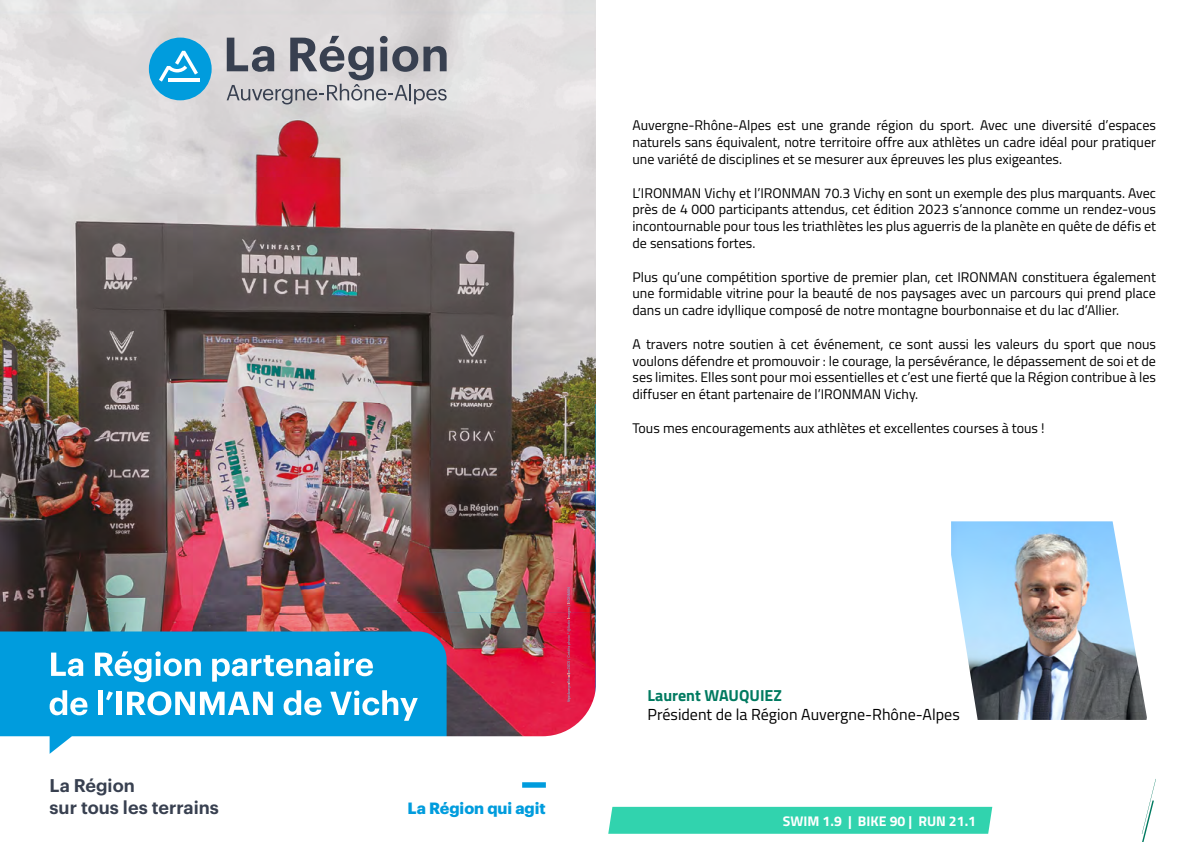
<style>
.page{position:relative;width:1191px;height:842px;background:#fff}
.page>*{position:absolute;margin:0;border:0;box-sizing:border-box;transform-origin:0 0}
.t1{font:600 18px/21.6px "Graphik";color:#384050}
.t2{font:16px "Titillium";color:#000}
.t3{font:700 16px "Titillium";color:#007a60}
.t4{font:700 16px "Graphik";color:#009cdd}
.t5{font:14px/16.8px "Titillium";color:#000;text-align:justify}
.t6{font:700 14px "Titillium";color:#fff}
</style>
<div class="page">
<div style="left:608px;top:807px;width:384px;height:27px;background:#31d3ae"></div>
<svg style="left:1141px;top:779px;width:15px;height:63px"></svg>
<img style="left:951px;top:521px;width:195px;height:199px">
<img style="left:0;top:0;width:595px;height:530px">
<img style="left:0;top:530px;width:595px;height:224px">
<div style="left:522px;top:782px;width:24px;height:6px;background:#009cdd"></div>
<svg style="left:51px;top:653px;width:32px;height:23px"></svg>
<svg style="left:95px;top:651px;width:106px;height:31px"></svg>
<svg style="left:212px;top:651px;width:161px;height:31px"></svg>
<svg style="left:50px;top:690px;width:37px;height:25px"></svg>
<div style="left:98px;top:690px;width:5px;height:25px;background:#fff"></div>
<svg style="left:106px;top:691px;width:7px;height:9px"></svg>
<div style="left:117px;top:692px;width:5px;height:23px;background:#fff"></div>
<svg style="left:127px;top:691px;width:146px;height:24px"></svg>
<svg style="left:284px;top:690px;width:37px;height:25px"></svg>
<svg style="left:330px;top:690px;width:88px;height:31px"></svg>
<svg style="left:227px;top:36px;width:219px;height:68px;background:#acadb2"></svg>
<div style="left:149px;top:38px;width:63px;height:62px;background:#009cdd;border-radius:50%"></div>
<hr style="left:168px;top:78px;width:32px;height:4px;background:#fff">
<svg style="left:159px;top:51px;width:39px;height:31px"></svg>
<svg style="left:567px;top:587px;width:3px;height:115px"></svg>
<p class="t1" style="left:50px;top:773px;width:171px">La Région<br>sur tous les terrains</p>
<p class="t5" style="left:632px;top:116px;width:525px">Auvergne-Rhône-Alpes est une grande région du sport. Avec une diversité d’espaces naturels sans équivalent, notre territoire offre aux athlètes un cadre idéal pour pratiquer une variété de disciplines et se mesurer aux épreuves les plus exigeantes.</p>
<p class="t5" style="left:632px;top:184px;width:525px">L’IRONMAN Vichy et l’IRONMAN 70.3 Vichy en sont un exemple des plus marquants. Avec près de 4 000 participants attendus, cet édition 2023 s’annonce comme un rendez-vous incontournable pour tous les triathlètes les plus aguerris de la planète en quête de défis et de sensations fortes.</p>
<p class="t5" style="left:632px;top:268px;width:525px">Plus qu’une compétition sportive de premier plan, cet IRONMAN constituera également une formidable vitrine pour la beauté de nos paysages avec un parcours qui prend place dans un cadre idyllique composé de notre montagne bourbonnaise et du lac d’Allier.</p>
<p class="t5" style="left:632px;top:335px;width:525px">A travers notre soutien à cet événement, ce sont aussi les valeurs du sport que nous voulons défendre et promouvoir : le courage, la persévérance, le dépassement de soi et de ses limites. Elles sont pour moi essentielles et c’est une fierté que la Région contribue à les diffuser en étant partenaire de l’IRONMAN Vichy.</p>
<p class="t5" style="left:632px;top:419px;width:413px">Tous mes encouragements aux athlètes et excellentes courses à tous !</p>
<p class="t4" style="left:407px;top:795px;width:140px">La Région qui agit</p>
<p class="t3" style="left:647px;top:683px;width:136px">Laurent WAUQUIEZ</p>
<p class="t2" style="left:647px;top:703px;width:314px">Président de la Région Auvergne-Rhône-Alpes</p>
<p class="t6" style="left:783px;top:810px;width:195px">SWIM 1.9 | BIKE 90 | RUN 21.1</p>
</div>
